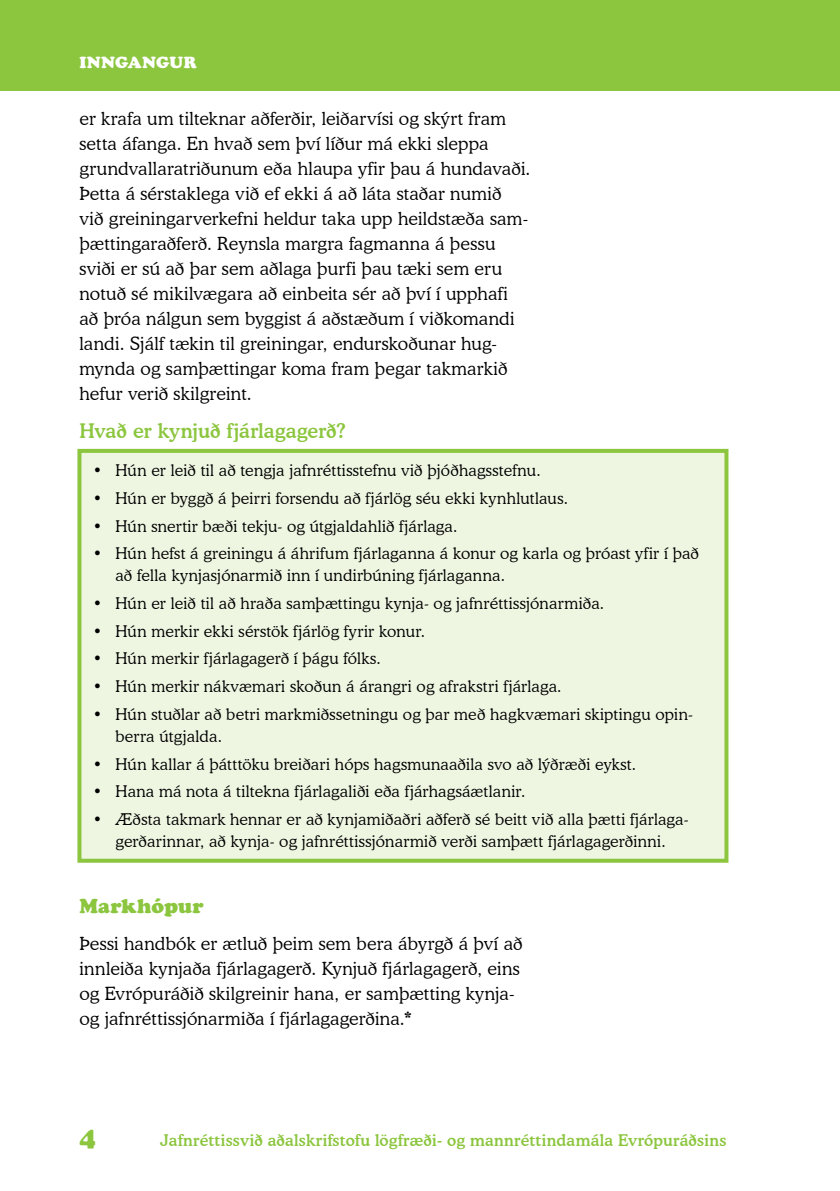
<style>
.page{position:relative;width:840px;height:1191px;background:#fff}
.page>*{position:absolute;margin:0;border:0;box-sizing:border-box;transform-origin:0 0}
.t1{font:500 20px "Cooper BT";color:#8cc63f}
.t2{font:20px "Cooper Black Std";color:#8cc63f}
.t3{font:300 18px/25px "Cooper BT";letter-spacing:.01em;color:#000}
.t4{font:300 16px/27.6px "Cooper BT";letter-spacing:.015em;color:#000}
.t5{font:500 16px "Cooper BT";letter-spacing:.015em;color:#8cc63f}
.t6{font:16px "Cooper Black Std";letter-spacing:.01em;color:#fff}
</style>
<div class="page">
<div style="left:0;top:0;width:839px;height:91px;background:#8cc63f"></div>
<hr style="left:839px;top:0;width:1px;height:91px;background:#8cc63f">
<div style="left:79px;top:451px;width:647px;height:409px;background:#eef6e2"></div>
<div style="left:77px;top:449px;width:651px;height:413px;border:4px solid #8cc63f"></div>
<p class="t6" style="left:79px;top:53px;width:119px">INNGANGUR</p>
<p class="t3" style="left:79px;top:106px;width:452px">er krafa um tilteknar aðferðir, leiðarvísi og skýrt fram setta áfanga. En hvað sem því líður má ekki sleppa grundvallaratriðunum eða hlaupa yfir þau á hundavaði.<br>Þetta á sérstaklega við ef ekki á að láta staðar numið<br>við greiningarverkefni heldur taka upp heildstæða sam&shy;þættingaraðferð. Reynsla margra fagmanna á þessu sviði er sú að þar sem aðlaga þurfi þau tæki sem eru notuð sé mikilvægara að einbeita sér að því í upphafi að þróa nálgun sem byggist á aðstæðum í viðkomandi landi. Sjálf tækin til greiningar, endurskoðunar hug&shy;mynda og samþættingar koma fram þegar takmarkið hefur verið skilgreint.</p>
<p class="t1" style="left:79px;top:418px;width:268px">Hvað er kynjuð fjárlagagerð?</p>
<p class="t4" style="left:93px;top:457px;width:11px;text-align:justify">• • • •</p>
<p class="t4" style="left:93px;top:589px;width:11px;text-align:justify">• • • • •</p>
<p class="t4" style="left:93px;top:750px;width:11px;text-align:justify">• • •</p>
<p class="t4" style="left:115px;top:457px;width:584px">Hún er leið til að tengja jafnréttisstefnu við þjóðhagsstefnu.<br>Hún er byggð á þeirri forsendu að fjárlög séu ekki kynhlutlaus.<br>Hún snertir bæði tekju- og útgjaldahlið fjárlaga.<br>Hún hefst á greiningu á áhrifum fjárlaganna á konur og karla og þróast yfir í það</p>
<p class="t4" style="left:115px;top:562px;width:578px">að fella kynjasjónarmið inn í undirbúning fjárlaganna.<br>Hún er leið til að hraða samþættingu kynja- og jafnréttissjónarmiða.<br>Hún merkir ekki sérstök fjárlög fyrir konur.<br>Hún merkir fjárlagagerð í þágu fólks.<br>Hún merkir nákvæmari skoðun á árangri og afrakstri fjárlaga.<br>Hún stuðlar að betri markmiðssetningu og þar með hagkvæmari skiptingu opin-</p>
<p class="t4" style="left:115px;top:722px;width:574px">berra útgjalda.<br>Hún kallar á þátttöku breiðari hóps hagsmunaaðila svo að lýðræði eykst.<br>Hana má nota á tiltekna fjárlagaliði eða fjárhagsáætlanir.<br>Æðsta takmark hennar er að kynjamiðaðri aðferð sé beitt við alla þætti fjárlaga-</p>
<p class="t4" style="left:115px;top:827px;width:551px">gerðarinnar, að kynja- og jafnréttissjónarmið verði samþætt fjárlagagerðinni.</p>
<p class="t2" style="left:79px;top:893px;width:126px">MARKHÓPUR</p>
<p class="t3" style="left:79px;top:931px;width:444px">Þessi handbók er ætluð þeim sem bera ábyrgð á því að innleiða kynjaða fjárlagagerð. Kynjuð fjárlagagerð, eins og Evrópuráðið skilgreinir hana, er samþætting kynja&shy;og jafnréttissjónarmiða í fjárlagagerðina.*</p>
<p class="t5" style="left:160px;top:1130px;width:567px">Jafnréttissvið aðalskrifstofu lögfræði- og mannréttindamála Evrópuráðsins</p>
</div>
